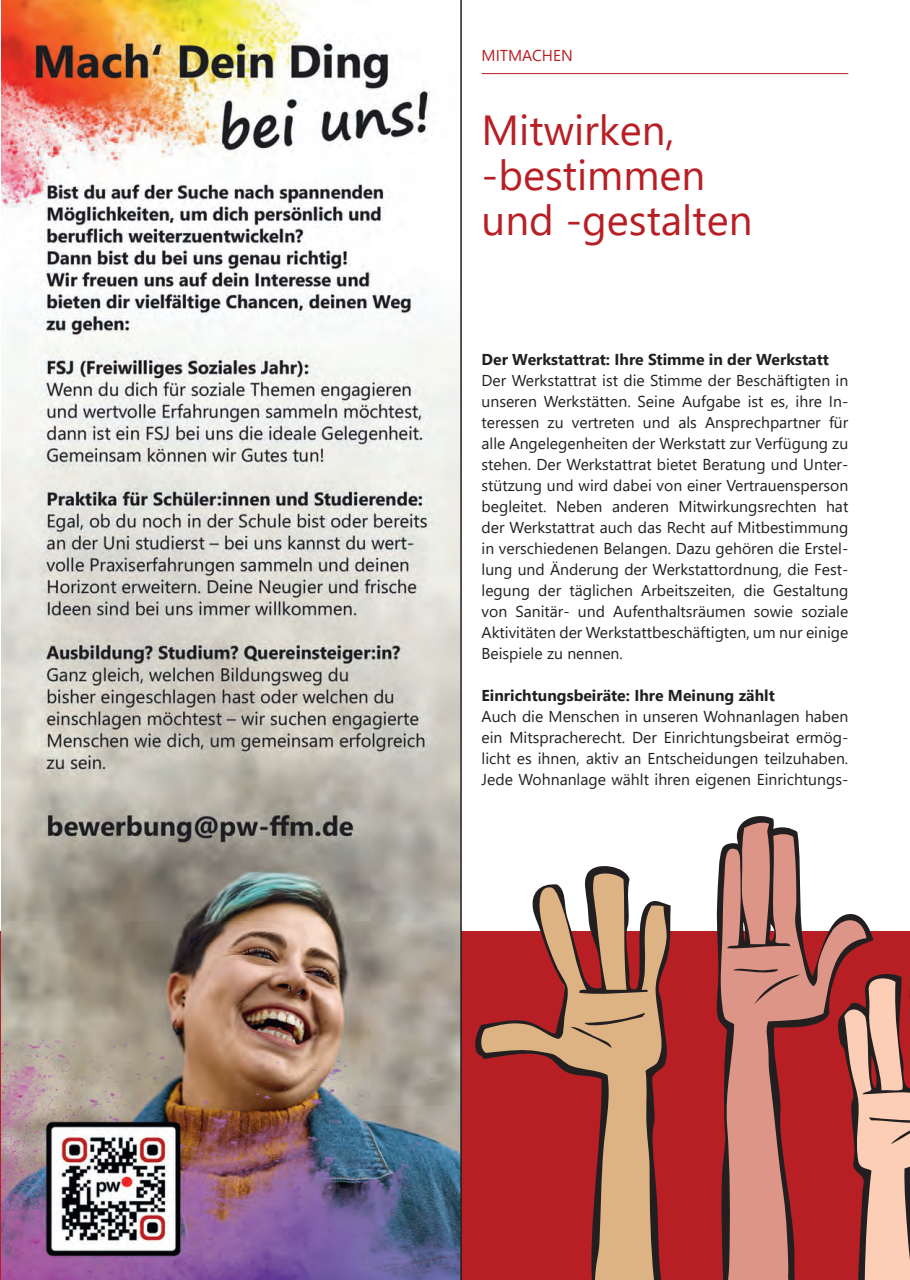
<style>
.page{position:relative;width:910px;height:1280px;background:#fff}
.page>*{position:absolute;margin:0;border:0;box-sizing:border-box;transform-origin:0 0}
.t1{font:42px/45px "Segoe UI";color:#b71f25}
.t2{font:15.75px/21px "Segoe UI";color:#231f20;text-align:justify}
.t3{font:700 15.75px "Segoe UI";color:#231f20}
.t4{font:15.75px "Segoe UI";color:#b71f25}
</style>
<div class="page">
<div style="left:0;top:931px;width:901px;height:349px;background:#b71f25"></div>
<hr style="left:482px;top:73px;width:366px;height:1px;background:#b71f25">
<div style="left:901px;top:931px;width:9px;height:349px;background:#b71f25"></div>
<svg style="left:475px;top:866px;width:196px;height:414px"></svg>
<svg style="left:570px;top:1013px;width:75px;height:35px;background:#cba579"></svg>
<svg style="left:873px;top:974px;width:37px;height:306px;background:#ddaa97"></svg>
<svg style="left:716px;top:816px;width:157px;height:464px"></svg>
<svg style="left:733px;top:967px;width:67px;height:37px;background:#cd8b7f"></svg>
<img style="left:1px;top:0;width:459px;height:1280px">
<hr style="left:460px;top:0;width:2px;height:1280px;background:#231f20">
<p class="t4" style="left:482px;top:41px;width:93px">MITMACHEN</p>
<h1 class="t1" style="left:482px;top:104px;width:272px">Mitwirken, -bestimmen und -gestalten</h1>
<p class="t3" style="left:482px;top:344px;width:349px">Der Werkstattrat: Ihre Stimme in der Werkstatt</p>
<p class="t2" style="left:482px;top:368px;width:368px">Der Werkstattrat ist die Stimme der Beschäftigten in unseren Werkstätten. Seine Aufgabe ist es, ihre In&shy;teressen zu vertreten und als Ansprechpartner für alle Angelegenheiten der Werkstatt zur Verfügung zu stehen. Der Werkstattrat bietet Beratung und Unter&shy;stützung und wird dabei von einer Vertrauensperson begleitet. Neben anderen Mitwirkungsrechten hat der Werkstattrat auch das Recht auf Mitbestimmung in verschiedenen Belangen. Dazu gehören die Erstel&shy;lung und Änderung der Werkstattordnung, die Fest&shy;legung der täglichen Arbeitszeiten, die Gestaltung von Sanitär- und Aufenthaltsräumen sowie soziale Aktivitäten der Werkstattbeschäftigten, um nur einige Beispiele zu nennen.</p>
<p class="t3" style="left:482px;top:680px;width:295px">Einrichtungsbeiräte: Ihre Meinung zählt</p>
<p class="t2" style="left:482px;top:704px;width:368px">Auch die Menschen in unseren Wohnanlagen haben ein Mitspracherecht. Der Einrichtungsbeirat ermög&shy;licht es ihnen, aktiv an Entscheidungen teilzuhaben.<br>Jede Wohnanlage wählt ihren eigenen Einrichtungs-</p>
</div>
